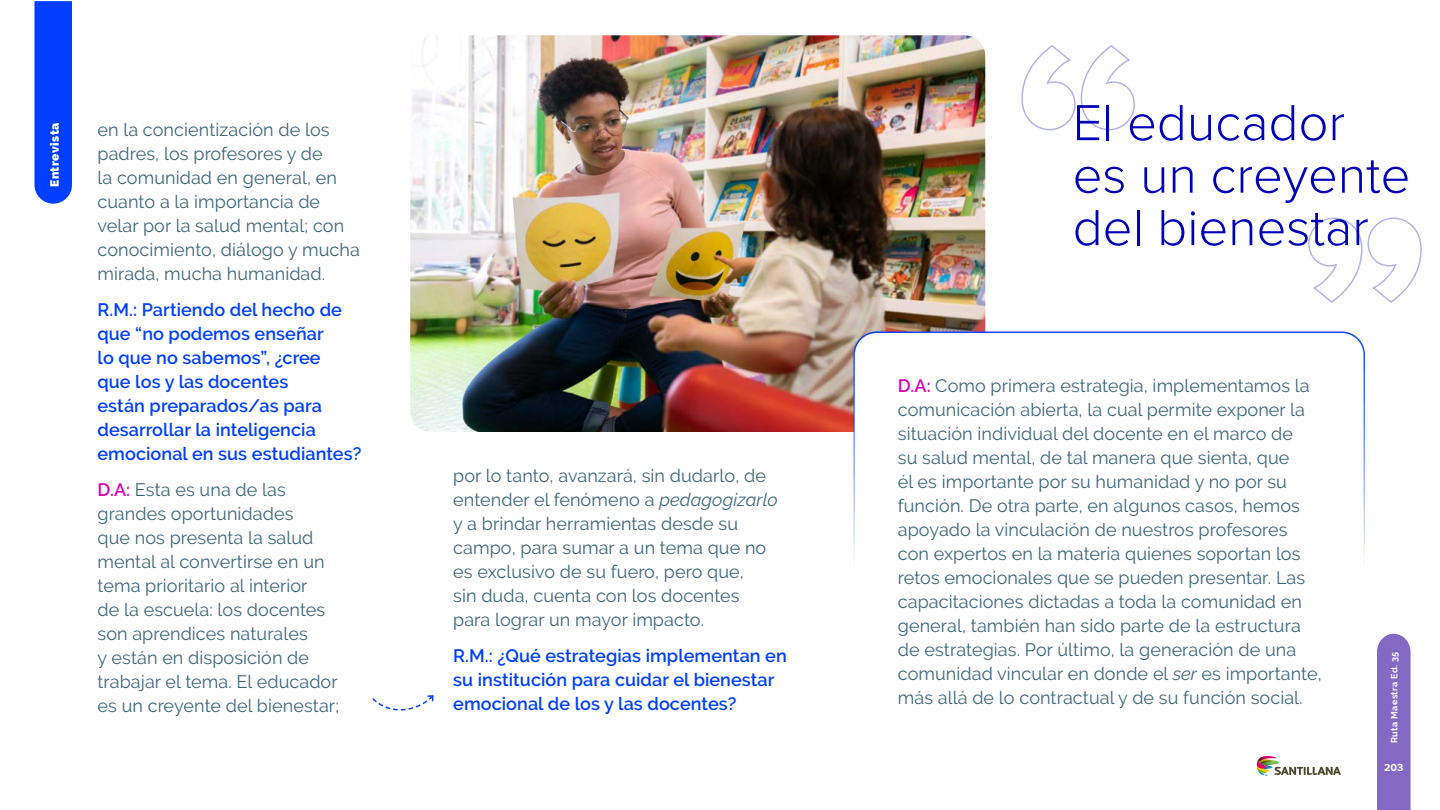
<style>
.page{position:relative;width:1440px;height:810px;background:#fff}
.page>*{position:absolute;margin:0;border:0;box-sizing:border-box;transform-origin:0 0}
.t1{font:300 52.5px/52.5px "Proxima Nova";color:#0100b9}
.t2{font:18px/24px "Raleway";letter-spacing:.005em;color:#3f6677}
.t3{font:600 18px/24px "Raleway";letter-spacing:.005em;color:#003fff}
.t4{font:900 12px "Raleway";letter-spacing:.04em;color:#fff}
.t5{font:700 10.65px "Proxima Nova";color:#fff}
.t6{font:700 9px "Raleway";letter-spacing:.04em;color:#fff}
.s1{font-weight:600;color:#da01b4}
.s2{font-style:italic}
</style>
<div class="page">
<img style="left:412px;top:37px;width:572px;height:394px">
<div style="left:409px;top:34px;width:578px;height:400px;border:2px solid #fff;border-radius:21px"></div>
<div style="left:854px;top:332px;width:510px;height:477px;background:#fff;border-radius:22px"></div>
<div style="left:853px;top:332px;width:512px;height:478px;border:2px solid #003fff;border-radius:22px"></div>
<svg style="left:1021px;top:45px;width:114px;height:86px"></svg>
<svg style="left:1308px;top:217px;width:114px;height:86px"></svg>
<div style="left:1377px;top:634px;width:34px;height:176px;background:#8369c4"></div>
<svg style="left:1256px;top:755px;width:85px;height:21px"></svg>
<div style="left:34px;top:1px;width:38px;height:203px;background:#003fff"></div>
<svg style="left:372px;top:695px;width:62px;height:16px"></svg>
<p class="t4" style="left:48px;top:187px;width:66px;rotate:-90deg">Entrevista</p>
<p class="t2" style="left:97px;top:118px;width:264px">en la concientización de los padres, los profesores y de<br>la comunidad en general, en cuanto a la importancia de velar por la salud mental; con conocimiento, diálogo y mucha mirada, mucha humanidad.</p>
<p class="t3" style="left:97px;top:298px;width:265px">R.M.: Partiendo del hecho de que “no podemos enseñar<br>lo que no sabemos”, ¿cree<br>que los y las docentes<br>están preparados/as para desarrollar la inteligencia emocional en sus estudiantes?</p>
<p class="t2" style="left:97px;top:478px;width:243px"><span class="s1">D.A:</span> Esta es una de las grandes oportunidades<br>que nos presenta la salud mental al convertirse en un tema prioritario al interior<br>de la escuela: los docentes son aprendices naturales<br>y están en disposición de trabajar el tema. El educador es un creyente del bienestar;</p>
<p class="t2" style="left:453px;top:464px;width:326px">por lo tanto, avanzará, sin dudarlo, de entender el fenómeno a <span class="s2">pedagogizarlo </span>y a brindar herramientas desde su campo, para sumar a un tema que no es exclusivo de su fuero, pero que,<br>sin duda, cuenta con los docentes para lograr un mayor impacto.</p>
<p class="t3" style="left:453px;top:644px;width:335px">R.M.: ¿Qué estrategias implementan en su institución para cuidar el bienestar emocional de los y las docentes?</p>
<h1 class="t1" style="left:1073px;top:94px;width:339px">El educador es un creyente del bienestar</h1>
<p class="t2" style="left:898px;top:373px;width:425px"><span class="s1">D.A:</span> Como primera estrategia, implementamos la comunicación abierta, la cual permite exponer la situación individual del docente en el marco de<br>su salud mental, de tal manera que sienta, que<br>él es importante por su humanidad y no por su función. De otra parte, en algunos casos, hemos apoyado la vinculación de nuestros profesores con expertos en la materia quienes soportan los retos emocionales que se pueden presentar. Las capacitaciones dictadas a toda la comunidad en general, también han sido parte de la estructura de estrategias. Por último, la generación de una comunidad vincular en donde el <span class="s2">ser</span> es importante, más allá de lo contractual y de su función social.</p>
<p class="t6" style="left:1389px;top:743px;width:92px;rotate:-90deg">Ruta Maestra Ed. 35</p>
<p class="t5" style="left:1384px;top:759px;width:21px">203</p>
</div>
